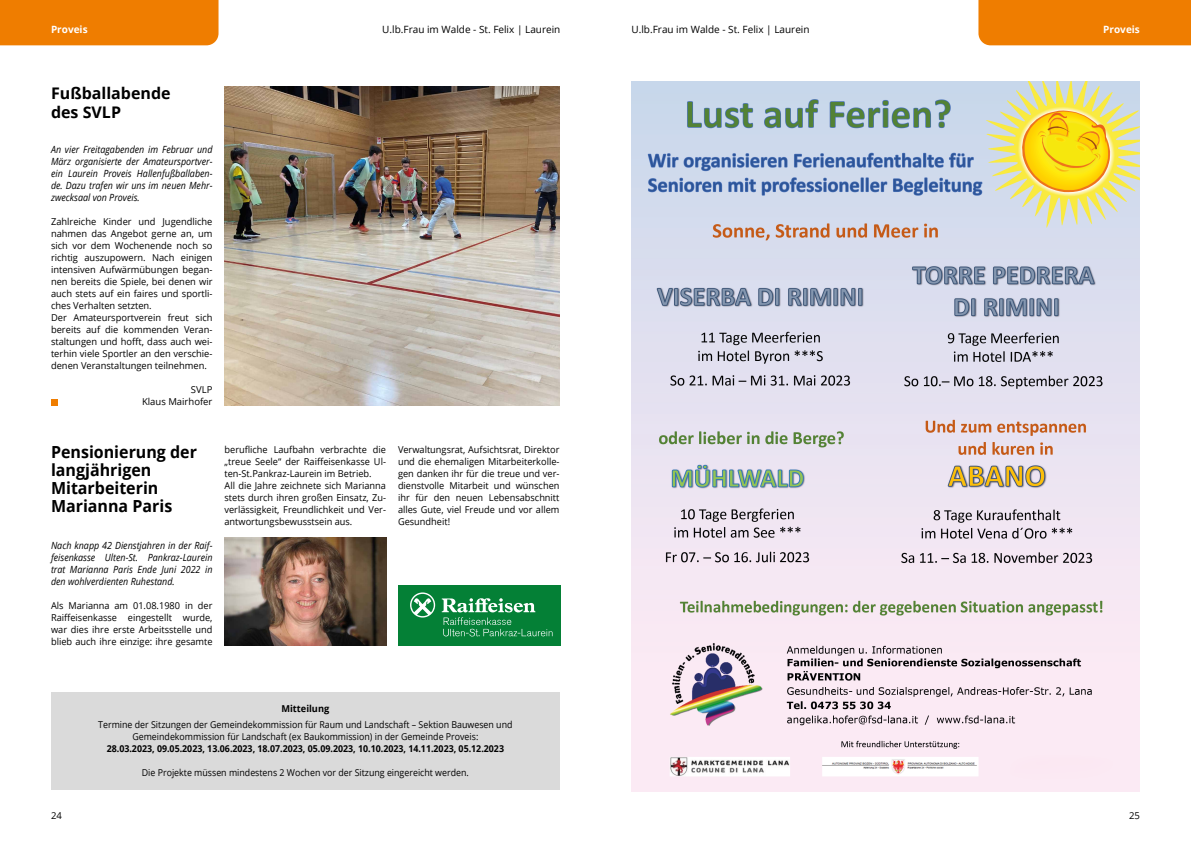
<style>
.page{position:relative;width:1191px;height:842px;background:#fff}
.page>*{position:absolute;margin:0;border:0;box-sizing:border-box;transform-origin:0 0}
.t1{font:700 16.6px/18px "Open Sans";color:#000;scale:.96 1}
.t2{font:700 16px/19.2px "Open Sans";color:#000}
.t3{font:10px "Open Sans";color:#000}
.t4{font:700 10px "Open Sans";color:#fff}
.t5{font:italic 9.9px/12px "Open Sans";color:#000;text-align:justify;scale:.9 1}
.t6{font:9.5px/12px "Open Sans";color:#000;text-align:justify}
.t7{font:9.5px/12px "Open Sans";color:#000;text-align:center;scale:.93 1}
.t8{font:700 9.5px "Open Sans";color:#000;scale:.93 1}
.t9{font:700 9.5px "Open Sans";color:#000}
</style>
<div class="page">
<div style="left:0;top:0;width:218px;height:45px;background:#ef7d00"></div>
<div style="left:978px;top:0;width:213px;height:45px;background:#ef7d00"></div>
<div style="left:51px;top:399px;width:7px;height:6px;background:#ef7d00"></div>
<img style="left:224px;top:86px;width:335px;height:319px">
<img style="left:225px;top:537px;width:161px;height:108px">
<div style="left:51px;top:692px;width:508px;height:97px;background:#dadada"></div>
<img style="left:631px;top:82px;width:509px;height:709px">
<div style="left:398px;top:585px;width:162px;height:60px;background:#048036"></div>
<svg style="left:410px;top:592px;width:25px;height:25px"></svg>
<svg style="left:442px;top:598px;width:110px;height:38px"></svg>
<p class="t4" style="left:51px;top:22px;width:38px">Proveis</p>
<p class="t3" style="left:382px;top:22px;width:180px">U.lb.Frau im Walde - St. Felix | Laurein</p>
<p class="t3" style="left:631px;top:22px;width:180px">U.lb.Frau im Walde - St. Felix | Laurein</p>
<p class="t4" style="left:1103px;top:22px;width:38px">Proveis</p>
<h2 class="t2" style="left:51px;top:83px;width:121px">Fußballabende des SVLP</h2>
<p class="t5" style="left:51px;top:143px;width:181px">An vier Freitagabenden im Februar und März organisierte der Amateursportver&shy;ein Laurein Proveis Hallenfußballaben&shy;de. Dazu trafen wir uns im neuen Mehr&shy;zwecksaal von Proveis.</p>
<p class="t6" style="left:51px;top:216px;width:163px;text-align:left">Zahlreiche Kinder und Jugendliche nahmen das Angebot gerne an, um sich vor dem Wochenende noch so richtig auszupowern. Nach einigen intensiven Aufwärmübungen began&shy;nen bereits die Spiele, bei denen wir auch stets auf ein faires und sportli&shy;ches Verhalten setzten.<br>Der Amateursportverein freut sich bereits auf die kommenden Veran&shy;staltungen und hofft, dass auch wei&shy;terhin viele Sportler an den verschie&shy;denen Veranstaltungen teilnehmen.</p>
<p class="t6" style="left:142px;top:384px;width:72px;text-align:right">SVLP<br>Klaus Mairhofer</p>
<h1 class="t1" style="left:51px;top:442px;width:154px">Pensionierung der langjährigen<br>Mitarbeiterin<br>Marianna Paris</h1>
<p class="t5" style="left:51px;top:539px;width:181px">Nach knapp 42 Dienstjahren in der Raif&shy;feisenkasse Ulten-St. Pankraz-Laurein trat Marianna Paris Ende Juni 2022 in den wohlverdienten Ruhestand.</p>
<p class="t6" style="left:51px;top:600px;width:163px">Als Marianna am 01.08.1980 in der Raiffeisenkasse eingestellt wurde, war dies ihre erste Arbeitsstelle und blieb auch ihre einzige: ihre gesamte</p>
<p class="t6" style="left:224px;top:444px;width:163px;text-align:left">berufliche Laufbahn verbrachte die „treue Seele“ der Raiffeisenkasse Ul&shy;ten-St.Pankraz-Laurein im Betrieb.<br>All die Jahre zeichnete sich Marianna stets durch ihren großen Einsatz, Zu&shy;verlässigkeit, Freundlichkeit und Ver&shy;antwortungsbewusstsein aus.</p>
<p class="t6" style="left:398px;top:444px;width:163px">Verwaltungsrat, Aufsichtsrat, Direktor und die ehemaligen Mitarbeiterkolle&shy;gen danken ihr für die treue und ver&shy;dienstvolle Mitarbeit und wünschen ihr für den neuen Lebensabschnitt alles Gute, viel Freude und vor allem Gesundheit!</p>
<p class="t9" style="left:281px;top:701px;width:49px">Mitteilung</p>
<p class="t7" style="left:98px;top:718px;width:447px">Termine der Sitzungen der Gemeindekommission für Raum und Landschaft – Sektion Bauwesen und<br>Gemeindekommission für Landschaft (ex Baukommission) in der Gemeinde Proveis:</p>
<p class="t8" style="left:107px;top:741px;width:429px">28.03.2023, 09.05.2023, 13.06.2023, 18.07.2023, 05.09.2023, 10.10.2023, 14.11.2023, 05.12.2023</p>
<p class="t7" style="left:142px;top:766px;width:353px">Die Projekte müssen mindestens 2 Wochen vor der Sitzung eingereicht werden.</p>
<p class="t6" style="left:51px;top:810px;width:12px">24</p>
<p class="t6" style="left:1129px;top:810px;width:12px">25</p>
</div>
